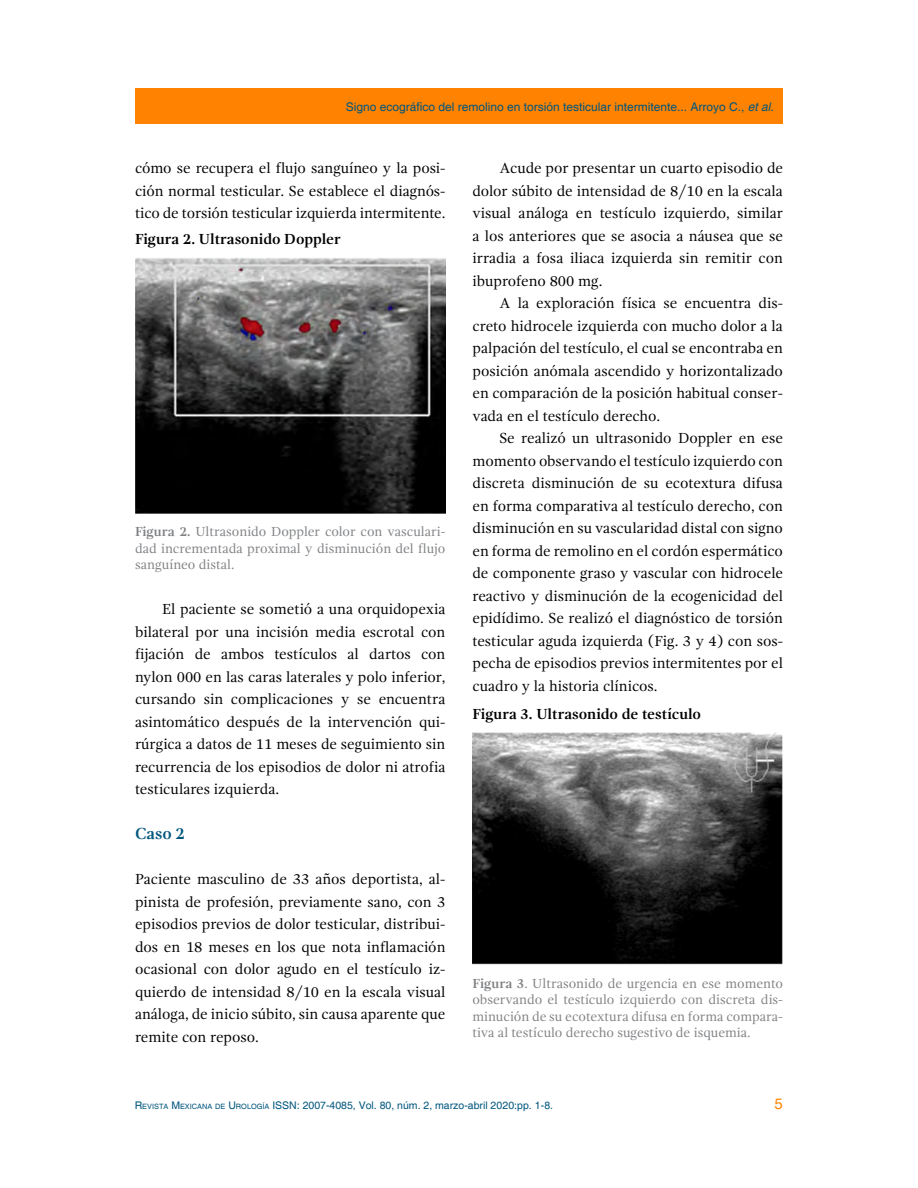
<style>
.page{position:relative;width:918px;height:1188px;background:#fff}
.page>*{position:absolute;margin:0;border:0;box-sizing:border-box;transform-origin:0 0}
.t1{font:700 16.5px "Gandhi Serif";color:#00567d}
.t2{font:15px/22.5px "Gandhi Serif";letter-spacing:-.005em;color:#000;text-align:justify}
.t3{font:700 15px "Gandhi Serif";color:#000}
.t4{font:15px "Helvetica";color:#ff8300}
.t5{font:13.5px/16.5px "Gandhi Serif";color:#808285;text-align:justify}
.t6{font:12px "Helvetica";color:#00567d}
.t7{font:10.5px "Helvetica";color:#00567d}
.s1{font-style:italic}
.s2{font-weight:700}
.s3{font-style:inherit}
.s4{font-size:7.35px}
</style>
<div class="page">
<div style="left:135px;top:89px;width:648px;height:35px;background:#ff8300"></div>
<img style="left:135px;top:258px;width:311px;height:255px">
<img style="left:472px;top:733px;width:311px;height:232px">
<p class="t6" style="left:346px;top:100px;width:430px">Signo ecográfico del remolino en torsión testicular intermitente... Arroyo C., <span class="s1">et al.</span></p>
<p class="t2" style="left:135px;top:157px;width:312px">cómo se recupera el flujo sanguíneo y la posi&shy;ción normal testicular. Se establece el diagnós&shy;tico de torsión testicular izquierda intermitente.</p>
<p class="t3" style="left:135px;top:230px;width:207px">Figura 2. Ultrasonido Doppler</p>
<p class="t5" style="left:135px;top:524px;width:312px"><span class="s2">Figura 2.</span> Ultrasonido Doppler color con vasculari&shy;dad incrementada proximal y disminución del flujo sanguíneo distal.</p>
<p class="t2" style="left:135px;top:598px;width:312px;text-indent:27px">El paciente se sometió a una orquidopexia bilateral por una incisión media escrotal con fijación de ambos testículos al dartos con nylon 000 en las caras laterales y polo inferior, cursando sin complicaciones y se encuentra asintomático después de la intervención qui&shy;rúrgica a datos de 11 meses de seguimiento sin recurrencia de los episodios de dolor ni atrofia testiculares izquierda.</p>
<p class="t1" style="left:135px;top:825px;width:52px">Caso 2</p>
<p class="t2" style="left:135px;top:868px;width:312px">Paciente masculino de 33 años deportista, al&shy;pinista de profesión, previamente sano, con 3 episodios previos de dolor testicular, distribui&shy;dos en 18 meses en los que nota inflamación ocasional con dolor agudo en el testículo iz&shy;quierdo de intensidad 8/10 en la escala visual análoga, de inicio súbito, sin causa aparente que remite con reposo.</p>
<p class="t2" style="left:472px;top:157px;width:312px;text-indent:27px">Acude por presentar un cuarto episodio de dolor súbito de intensidad de 8/10 en la escala visual análoga en testículo izquierdo, similar a los anteriores que se asocia a náusea que se irradia a fosa iliaca izquierda sin remitir con ibuprofeno 800 mg.</p>
<p class="t2" style="left:472px;top:292px;width:312px;text-indent:27px">A la exploración física se encuentra dis&shy;creto hidrocele izquierda con mucho dolor a la palpación del testículo, el cual se encontraba en posición anómala ascendido y horizontalizado en comparación de la posición habitual conser&shy;vada en el testículo derecho.</p>
<p class="t2" style="left:472px;top:427px;width:312px;text-indent:27px">Se realizó un ultrasonido Doppler en ese momento observando el testículo izquierdo con discreta disminución de su ecotextura difusa en forma comparativa al testículo derecho, con disminución en su vascularidad distal con signo en forma de remolino en el cordón espermático de componente graso y vascular con hidrocele reactivo y disminución de la ecogenicidad del epidídimo. Se realizó el diagnóstico de torsión testicular aguda izquierda (Fig. 3 y 4) con sos&shy;pecha de episodios previos intermitentes por el cuadro y la historia clínicos.</p>
<p class="t3" style="left:472px;top:706px;width:230px">Figura 3. Ultrasonido de testículo</p>
<p class="t5" style="left:472px;top:975px;width:312px"><span class="s2">Figura 3</span>. Ultrasonido de urgencia en ese momento observando el testículo izquierdo con discreta dis&shy;minución de su ecotextura difusa en forma compara&shy;tiva al testículo derecho sugestivo de isquemia.</p>
<p class="t7" style="left:135px;top:1099px;width:420px"><span class="s3">R</span><span class="s4">EVISTA</span> <span class="s3">M</span><span class="s4">EXICANA DE</span> <span class="s3">U</span><span class="s4">ROLOGÍA</span> ISSN: 2007-4085, Vol. 80, núm. 2, marzo-abril 2020:pp. 1-8.</p>
<p class="t4" style="left:774px;top:1095px;width:10px">5</p>
</div>
